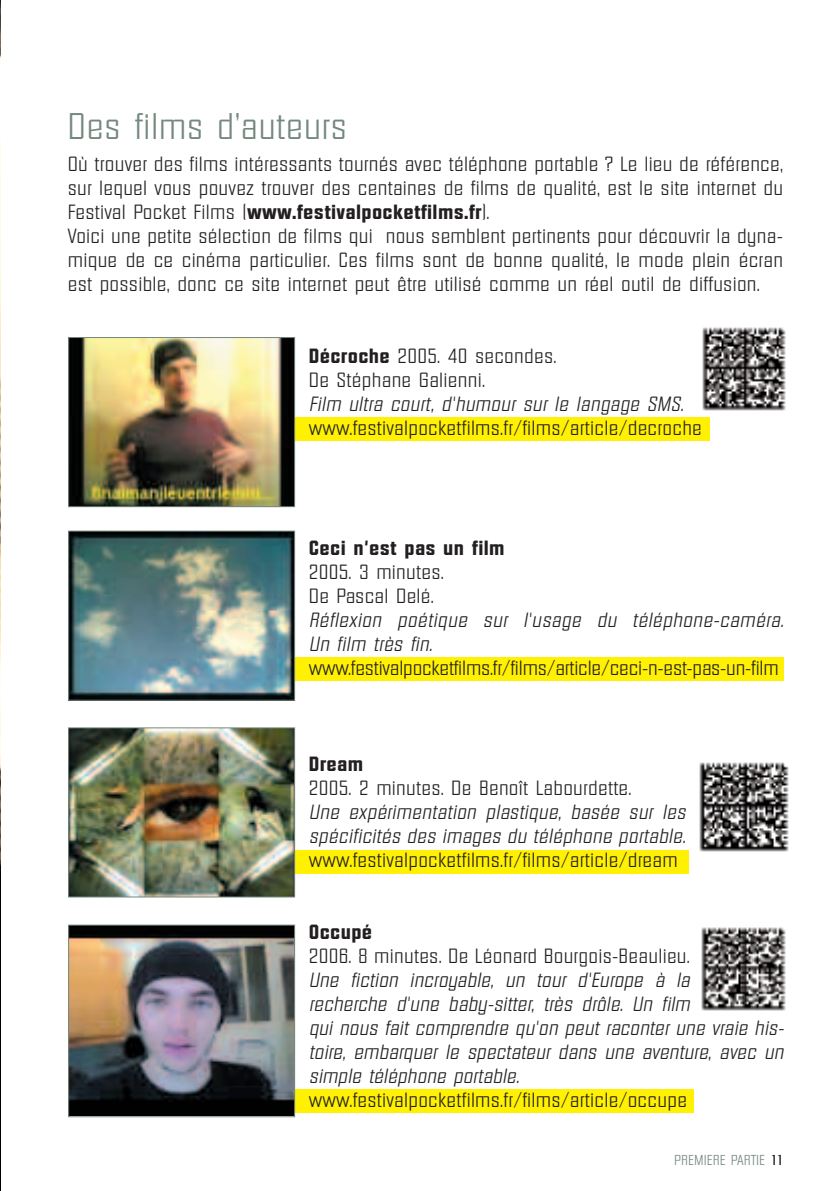
<style>
.page{position:relative;width:840px;height:1191px;background:#fff}
.page>*{position:absolute;margin:0;border:0;box-sizing:border-box;transform-origin:0 0}
.t1{font:300 36px "Diamante";letter-spacing:.045em;color:#75887e}
.t2{font:300 20px/24px "Diamante";letter-spacing:.045em;color:#231f20}
.t3{font:300 20px/24px "Idiamante";letter-spacing:.035em;color:#231f20}
.t4{font:300 20px "Diamante";letter-spacing:.025em;color:#231f20}
.t5{font:700 20px "Diamante";letter-spacing:.05em;color:#231f20}
.t6{font:300 14px "Diamante";letter-spacing:.045em;color:#75887e}
.s1{font-weight:700}
.s2{font-weight:500;color:#231f20}
</style>
<div class="page">
<div style="left:261px;top:1089px;width:432px;height:23px;background:#fff101"></div>
<div style="left:276px;top:849px;width:412px;height:24px;background:#fff101"></div>
<div style="left:283px;top:657px;width:499px;height:24px;background:#fff101"></div>
<div style="left:286px;top:417px;width:423px;height:24px;background:#fff101"></div>
<img style="left:70px;top:339px;width:223px;height:166px">
<div style="left:68px;top:337px;width:227px;height:170px;border:1px solid #75887e"></div>
<img style="left:70px;top:532px;width:223px;height:166px">
<div style="left:68px;top:530px;width:227px;height:170px;border:1px solid #75887e"></div>
<img style="left:70px;top:729px;width:223px;height:166px">
<div style="left:68px;top:727px;width:227px;height:170px;border:1px solid #75887e"></div>
<img style="left:70px;top:926px;width:223px;height:189px">
<div style="left:68px;top:924px;width:227px;height:193px;border:1px solid #75887e"></div>
<img style="left:701px;top:927px;width:85px;height:84px">
<img style="left:702px;top:327px;width:84px;height:84px">
<img style="left:0;top:0;width:1px;height:1191px">
<img style="left:699px;top:762px;width:90px;height:90px">
<h1 class="t1" style="left:68px;top:113px;width:279px">Des films d’auteurs</h1>
<p class="t2" style="left:68px;top:154px;width:715px">Où trouver des films intéressants tournés avec téléphone portable ? Le lieu de référence, sur lequel vous pouvez trouver des centaines de films de qualité, est le site internet du Festival Pocket Films (<span class="s1">www.festivalpocketfilms.fr</span>).<br>Voici une petite sélection de films qui nous semblent pertinents pour découvrir la dyna&shy;mique de ce cinéma particulier. Ces films sont de bonne qualité, le mode plein écran est possible, donc ce site internet peut être utilisé comme un réel outil de diffusion.</p>
<p class="t2" style="left:309px;top:346px;width:248px"><span class="s1">Décroche</span> 2005. 40 secondes.<br>De Stéphane Galienni.</p>
<p class="t3" style="left:309px;top:394px;width:375px">Film ultra court, d'humour sur le langage SMS.</p>
<p class="t2" style="left:309px;top:418px;width:394px">www.festivalpocketfilms.fr/films/article/decroche</p>
<p class="t5" style="left:309px;top:541px;width:196px">Ceci n'est pas un film</p>
<p class="t2" style="left:309px;top:562px;width:136px">2005. 3 minutes.<br>De Pascal Delé.</p>
<p class="t3" style="left:309px;top:610px;width:475px">Réflexion poétique sur l'usage du téléphone-caméra.<br>Un film très fin.</p>
<p class="t4" style="left:309px;top:661px;width:470px">www.festivalpocketfilms.fr/films/article/ceci-n-est-pas-un-film</p>
<p class="t5" style="left:309px;top:757px;width:55px">Dream</p>
<p class="t2" style="left:309px;top:778px;width:323px">2005. 2 minutes. De Benoît Labourdette.</p>
<p class="t3" style="left:309px;top:802px;width:377px">Une expérimentation plastique, basée sur les spécificités des images du téléphone portable.</p>
<p class="t2" style="left:309px;top:850px;width:370px">www.festivalpocketfilms.fr/films/article/dream</p>
<p class="t5" style="left:309px;top:925px;width:64px">Occupé</p>
<p class="t2" style="left:309px;top:946px;width:381px">2006. 8 minutes. De Léonard Bourgois-Beaulieu.</p>
<p class="t3" style="left:309px;top:970px;width:476px">Une fiction incroyable, un tour d'Europe à la<br>recherche d'une baby-sitter, très drôle. Un film<br>qui nous fait comprendre qu'on peut raconter une vraie his&shy;toire, embarquer le spectateur dans une aventure, avec un simple téléphone portable.</p>
<p class="t2" style="left:309px;top:1090px;width:379px">www.festivalpocketfilms.fr/films/article/occupe</p>
<p class="t6" style="left:674px;top:1154px;width:110px">PREMIERE PARTIE <span class="s2">11</span></p>
</div>
